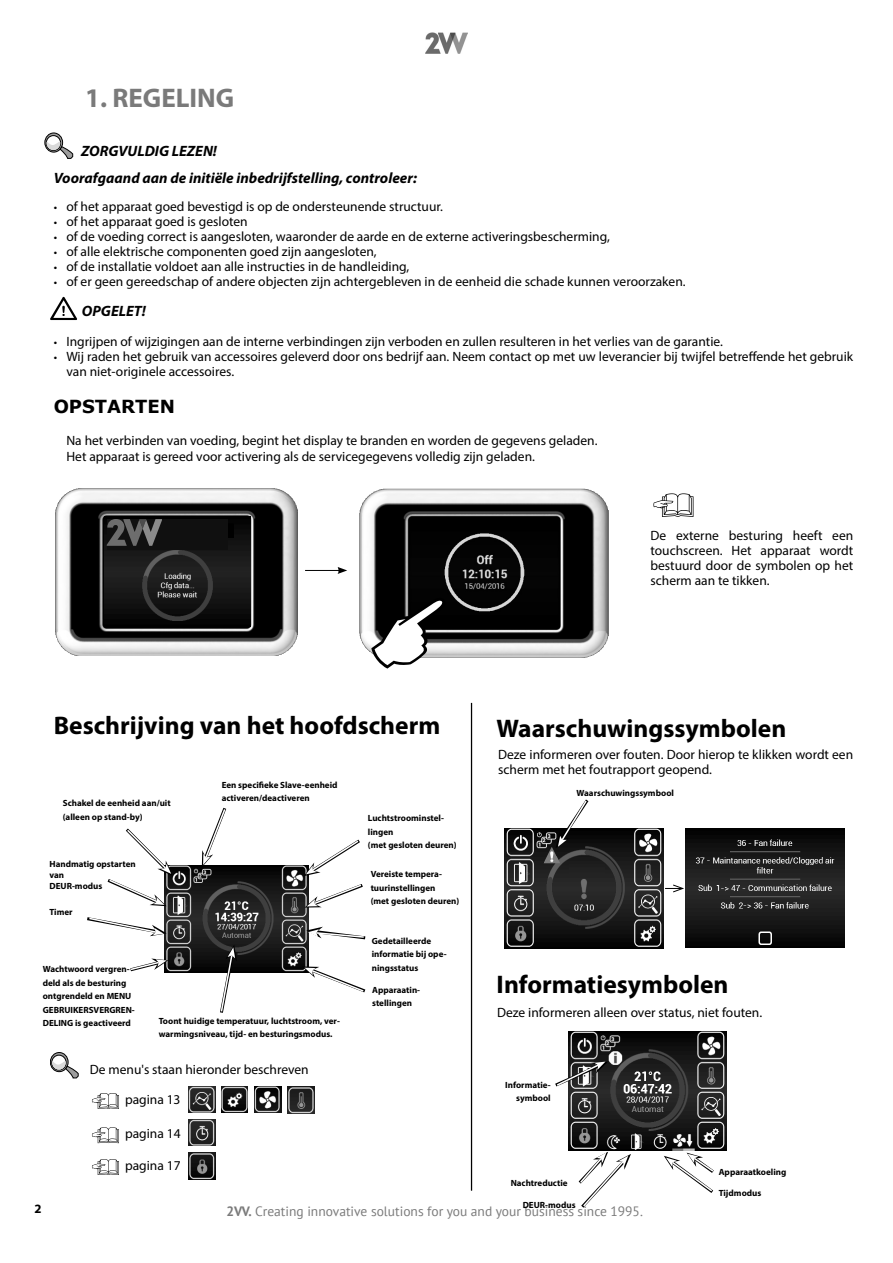
<style>
.page{position:relative;width:893px;height:1263px;background:#fff}
.page>*{position:absolute;margin:0;border:0;box-sizing:border-box;transform-origin:0 0}
.t1{font:700 27px "Myriad Pro";color:#7a7a7a}
.t2{font:700 25.5px "Myriad Pro";color:#000}
.t3{font:700 18px "Verdana";color:#000}
.t4{font:italic 700 15px/27px "Myriad Pro";color:#000}
.t5{font:13.5px/15px "Myriad Pro";color:#000}
.t6{font:13.5px "PT Sans";color:#7a7a7a}
.t7{font:700 12.75px "Myriad Pro";color:#000}
.t8{font:700 9px/13.5px "Myriad Pro";color:#000}
.s1{font-size:12px}
.s2{font-weight:700}
</style>
<div class="page">
<img style="left:425px;top:32px;width:43px;height:22px">
<svg style="left:50px;top:297px;width:27px;height:23px"></svg>
<svg style="left:45px;top:133px;width:18px;height:19px"></svg>
<div style="left:45px;top:133px;width:18px;height:19px;border:1px solid #000;border-radius:50%"></div>
<svg style="left:46px;top:136px;width:15px;height:14px"></svg>
<div style="left:46px;top:135px;width:15px;height:16px;border:1px solid #000;border-radius:50%"></div>
<svg style="left:47px;top:139px;width:26px;height:20px"></svg>
<img style="left:55px;top:488px;width:243px;height:167px">
<img style="left:104px;top:516px;width:147px;height:111px">
<svg style="left:227px;top:525px;width:5px;height:11px"></svg>
<div style="left:180px;top:523px;width:54px;height:15px;border:1px solid #000"></div>
<img style="left:359px;top:488px;width:250px;height:170px">
<svg style="left:371px;top:598px;width:75px;height:71px"></svg>
<svg style="left:653px;top:493px;width:40px;height:24px"></svg>
<svg style="left:92px;top:1093px;width:27px;height:16px"></svg>
<svg style="left:92px;top:1127px;width:27px;height:16px"></svg>
<svg style="left:92px;top:1159px;width:27px;height:16px"></svg>
<hr style="left:305px;top:570px;width:35px;height:1px;background:#000">
<svg style="left:338px;top:567px;width:9px;height:7px"></svg>
<img style="left:165px;top:865px;width:143px;height:108px">
<img style="left:189px;top:1086px;width:26px;height:26px">
<img style="left:189px;top:1119px;width:26px;height:26px">
<img style="left:189px;top:1152px;width:26px;height:27px">
<img style="left:221px;top:1086px;width:27px;height:26px">
<img style="left:254px;top:1086px;width:27px;height:26px">
<img style="left:287px;top:1086px;width:28px;height:27px">
<svg style="left:107px;top:828px;width:66px;height:78px"></svg>
<svg style="left:87px;top:915px;width:80px;height:21px"></svg>
<svg style="left:218px;top:944px;width:19px;height:69px"></svg>
<svg style="left:578px;top:1152px;width:53px;height:56px"></svg>
<svg style="left:664px;top:1153px;width:50px;height:40px"></svg>
<svg style="left:202px;top:807px;width:27px;height:60px"></svg>
<svg style="left:304px;top:839px;width:59px;height:69px"></svg>
<svg style="left:306px;top:927px;width:60px;height:14px"></svg>
<svg style="left:130px;top:958px;width:38px;height:15px"></svg>
<svg style="left:302px;top:966px;width:64px;height:27px"></svg>
<img style="left:568px;top:1071px;width:159px;height:80px">
<hr style="left:471px;top:703px;width:1px;height:488px;background:#000">
<img style="left:568px;top:1031px;width:159px;height:40px">
<svg style="left:555px;top:1062px;width:53px;height:27px"></svg>
<img style="left:504px;top:828px;width:160px;height:120px">
<img style="left:686px;top:828px;width:159px;height:120px">
<svg style="left:556px;top:799px;width:35px;height:49px"></svg>
<svg style="left:665px;top:884px;width:19px;height:9px"></svg>
<svg style="left:50px;top:1052px;width:18px;height:20px"></svg>
<div style="left:50px;top:1052px;width:18px;height:20px;border:1px solid #000;border-radius:50%"></div>
<div style="left:51px;top:1055px;width:15px;height:15px;border:1px solid #000;border-radius:50%"></div>
<svg style="left:52px;top:1058px;width:27px;height:20px"></svg>
<img style="left:570px;top:864px;width:35px;height:14px">
<div style="left:107px;top:519px;width:120px;height:30px;background:#101010"></div>
<svg style="left:107px;top:519px;width:55px;height:27px"></svg>
<h1 class="t1" style="left:85px;top:81px;width:151px">1. REGELING</h1>
<p class="t4" style="left:54px;top:137px;width:365px;text-indent:28px">ZORGVULDIG LEZEN!<br>Voorafgaand aan de initiële inbedrijfstelling, controleer:</p>
<p class="t5" style="left:54px;top:199px;width:391px"><span class="s1">•</span> of het apparaat goed bevestigd is op de ondersteunende structuur.</p>
<p class="t5" style="left:54px;top:214px;width:196px"><span class="s1">•</span> of het apparaat goed is gesloten</p>
<p class="t5" style="left:54px;top:229px;width:558px"><span class="s1">•</span> of de voeding correct is aangesloten, waaronder de aarde en de externe activeringsbescherming,</p>
<p class="t5" style="left:54px;top:244px;width:325px"><span class="s1">•</span> of alle elektrische componenten goed zijn aangesloten,</p>
<p class="t5" style="left:54px;top:259px;width:357px"><span class="s1">•</span> of de installatie voldoet aan alle instructies in de handleiding,</p>
<p class="t5" style="left:54px;top:274px;width:633px"><span class="s1">•</span> of er geen gereedschap of andere objecten zijn achtergebleven in de eenheid die schade kunnen veroorzaken.</p>
<p class="t4" style="left:82px;top:297px;width:65px">OPGELET!</p>
<p class="t5" style="left:54px;top:334px;width:671px"><span class="s1">•</span> Ingrijpen of wijzigingen aan de interne verbindingen zijn verboden en zullen resulteren in het verlies van de garantie.</p>
<p class="t5" style="left:66px;top:349px;width:788px;text-indent:-13px"><span class="s1">•</span> Wij raden het gebruik van accessoires geleverd door ons bedrijf aan. Neem contact op met uw leverancier bij twijfel betreffende het gebruik van niet-originele accessoires.</p>
<h3 class="t3" style="left:54px;top:393px;width:123px">OPSTARTEN</h3>
<p class="t5" style="left:66px;top:432px;width:533px;line-height:16.2px">Na het verbinden van voeding, begint het display te branden en worden de gegevens geladen.<br>Het apparaat is gereed voor activering als de servicegegevens volledig zijn geladen.</p>
<p class="t5" style="left:650px;top:528px;width:204px;text-align:justify">De externe besturing heeft een touchscreen. Het apparaat wordt bestuurd door de symbolen op het scherm aan te tikken.</p>
<h2 class="t2" style="left:54px;top:709px;width:388px">Beschrijving van het hoofdscherm</h2>
<h2 class="t2" style="left:497px;top:712px;width:291px">Waarschuwingssymbolen</h2>
<p class="t8" style="left:63px;top:796px;width:109px">Schakel de eenheid aan/uit (alleen op stand-by)</p>
<p class="t8" style="left:50px;top:859px;width:88px;line-height:10.8px">Handmatig opstarten van<br>DEUR-modus</p>
<p class="t8" style="left:50px;top:905px;width:25px">Timer</p>
<p class="t8" style="left:222px;top:778px;width:117px">Een specifieke Slave-eenheid activeren/deactiveren</p>
<p class="t8" style="left:43px;top:962px;width:94px">Wachtwoord vergren&shy;deld als de besturing ontgrendeld en MENU<br>GEBRUIKERSVERGREN-<br>DELING is geactiveerd</p>
<p class="t8" style="left:159px;top:1014px;width:183px">Toont huidige temperatuur, luchtstroom, ver&shy;warmingsniveau, tijd- en besturingsmodus.</p>
<p class="t5" style="left:90px;top:1062px;width:220px">De menu's staan hieronder beschreven</p>
<p class="t5" style="left:125px;top:1092px;width:57px">pagina 13</p>
<p class="t5" style="left:125px;top:1126px;width:57px">pagina 14</p>
<p class="t5" style="left:125px;top:1158px;width:57px">pagina 17</p>
<p class="t8" style="left:368px;top:811px;width:90px">Luchtstroominstel&shy;lingen<br>(met gesloten deuren)</p>
<p class="t8" style="left:371px;top:867px;width:90px">Vereiste tempera&shy;tuurinstellingen<br>(met gesloten deuren)</p>
<p class="t8" style="left:372px;top:933px;width:76px">Gedetailleerde informatie bij ope&shy;ningsstatus</p>
<p class="t8" style="left:372px;top:983px;width:50px">Apparaatin&shy;stellingen</p>
<p class="t5" style="left:498px;top:747px;width:357px">Deze informeren over fouten. Door hierop te klikken wordt een scherm met het foutrapport geopend.</p>
<p class="t8" style="left:577px;top:786px;width:99px">Waarschuwingssymbool</p>
<h2 class="t2" style="left:497px;top:968px;width:233px">Informatiesymbolen</h2>
<p class="t5" style="left:497px;top:1005px;width:267px">Deze informeren alleen over status, niet fouten.</p>
<p class="t8" style="left:505px;top:1077px;width:47px;text-align:right">Informatie&shy;symbool</p>
<p class="t8" style="left:719px;top:1165px;width:69px">Apparaatkoeling</p>
<p class="t8" style="left:511px;top:1175px;width:58px">Nachtreductie</p>
<p class="t8" style="left:523px;top:1198px;width:54px">DEUR-modus</p>
<p class="t7" style="left:35px;top:1200px;width:9px">2</p>
<p class="t6" style="left:226px;top:1203px;width:418px"><span class="s2">2VV.</span> Creating innovative solutions for you and your business since 1995.</p>
<p class="t8" style="left:719px;top:1186px;width:44px">Tijdmodus</p>
</div>
